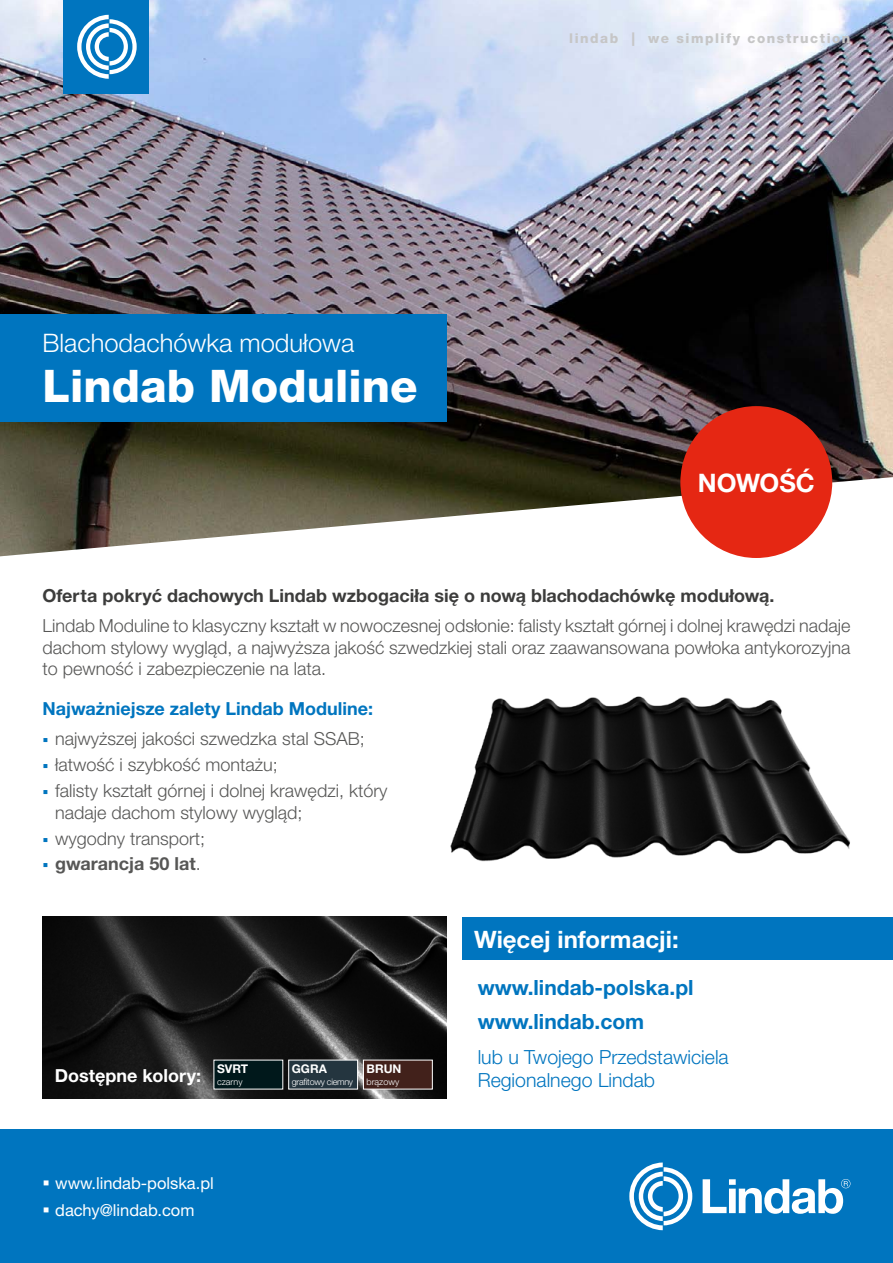
<style>
.page{position:relative;width:893px;height:1263px;background:#fff}
.page>*{position:absolute;margin:0;border:0;box-sizing:border-box;transform-origin:0 0}
.t1{font:800 45px "Helvetica Neue CE";color:#fff}
.t2{font:300 25.5px "Helvetica Neue CE";color:#fff}
.t3{font:700 25.5px "Helvetica Neue CE";color:#fff}
.t4{font:700 24px "Helvetica Neue CE";color:#fff}
.t5{font:700 21px/34.5px "Helvetica Neue CE";color:#0075bf}
.t6{font:300 19.5px/23.4px "Helvetica Neue CE";color:#0075bf}
.t7{font:300 18px/25.8px "Helvetica Neue CE";color:#575756}
.t8{font:700 18px "Helvetica Neue CE";color:#3c3c3b}
.t9{font:700 18px "Helvetica Neue CE";color:#0075bf}
.t10{font:700 18px "Helvetica Neue CE";color:#fff}
.t11{font:16.5px/27px "Helvetica Neue CE";color:#fff}
.t12{font:800 13.5px "Helvetica Neue CE";letter-spacing:.115em;color:#c6c6c6}
.t13{font:700 12px "Helvetica Neue CE";color:#fff}
.t14{font:300 9px "Helvetica Neue CE";letter-spacing:-.015em;color:#fff}
.s1{font-weight:700}
</style>
<div class="page">
<img style="left:0;top:0;width:893px;height:477px">
<svg style="left:0;top:477px;width:893px;height:81px"></svg>
<div style="left:0;top:1130px;width:893px;height:133px;background:#0075bf"></div>
<img style="left:450px;top:696px;width:400px;height:166px">
<svg style="left:703px;top:1179px;width:147px;height:35px"></svg>
<svg style="left:629px;top:1162px;width:63px;height:68px"></svg>
<div style="left:64px;top:0;width:85px;height:94px;background:#0075bf"></div>
<svg style="left:77px;top:15px;width:60px;height:64px"></svg>
<div style="left:462px;top:918px;width:431px;height:42px;background:#0075bf"></div>
<div style="left:0;top:315px;width:446px;height:107px;background:#0075bf"></div>
<div style="left:680px;top:406px;width:152px;height:152px;background:#e52713;border-radius:50%"></div>
<img style="left:43px;top:916px;width:403px;height:182px">
<div style="left:214px;top:1060px;width:69px;height:29px;background:#00181b"></div>
<div style="left:288px;top:1060px;width:70px;height:29px;background:#24353f;border:1px solid #fff"></div>
<div style="left:363px;top:1060px;width:70px;height:29px;background:#42211b;border:1px solid #fff"></div>
<h2 class="t2" style="left:43px;top:327px;width:313px">Blachodachówka modułowa</h2>
<h1 class="t1" style="left:43px;top:358px;width:377px">Lindab Moduline</h1>
<p class="t12" style="left:569px;top:30px;width:283px">lindab | we simplify construction</p>
<h2 class="t3" style="left:698px;top:467px;width:119px">NOWOŚĆ</h2>
<p class="t8" style="left:43px;top:584px;width:733px">Oferta pokryć dachowych Lindab wzbogaciła się o nową blachodachówkę modułową.</p>
<p class="t7" style="left:43px;top:615px;width:809px;line-height:21.6px;text-align:justify">Lindab Moduline to klasyczny kształt w nowoczesnej odsłonie: falisty kształt górnej i dolnej krawędzi nadaje dachom stylowy wygląd, a najwyższa jakość szwedzkiej stali oraz zaawansowana powłoka antykorozyjna to pewność i zabezpieczenie na lata.</p>
<p class="t9" style="left:43px;top:698px;width:332px">Najważniejsze zalety Lindab Moduline:</p>
<p class="t7" style="left:55px;top:726px;width:334px">najwyższej jakości szwedzka stal SSAB; łatwość i szybkość montażu;<br>falisty kształt górnej i dolnej krawędzi, który</p>
<p class="t7" style="left:55px;top:799px;width:249px">nadaje dachom stylowy wygląd; wygodny transport;<br><span class="s1">gwarancja 50 lat</span>.</p>
<p class="t10" style="left:55px;top:1064px;width:148px">Dostępne kolory:</p>
<p class="t13" style="left:217px;top:1061px;width:33px">SVRT</p>
<p class="t14" style="left:217px;top:1076px;width:27px">czarny</p>
<p class="t11" style="left:55px;top:1170px;width:160px">www.lindab-polska.pl dachy@lindab.com</p>
<p class="t13" style="left:292px;top:1061px;width:37px">GGRA</p>
<p class="t14" style="left:292px;top:1076px;width:63px">grafitowy ciemny</p>
<p class="t13" style="left:367px;top:1061px;width:36px">BRUN</p>
<p class="t14" style="left:367px;top:1076px;width:34px">brązowy</p>
<h3 class="t4" style="left:474px;top:925px;width:206px">Więcej informacji:</h3>
<p class="t5" style="left:478px;top:970px;width:217px">www.lindab-polska.pl www.lindab.com</p>
<p class="t6" style="left:478px;top:1045px;width:253px">lub u Twojego Przedstawiciela<br>Regionalnego Lindab</p>
</div>
